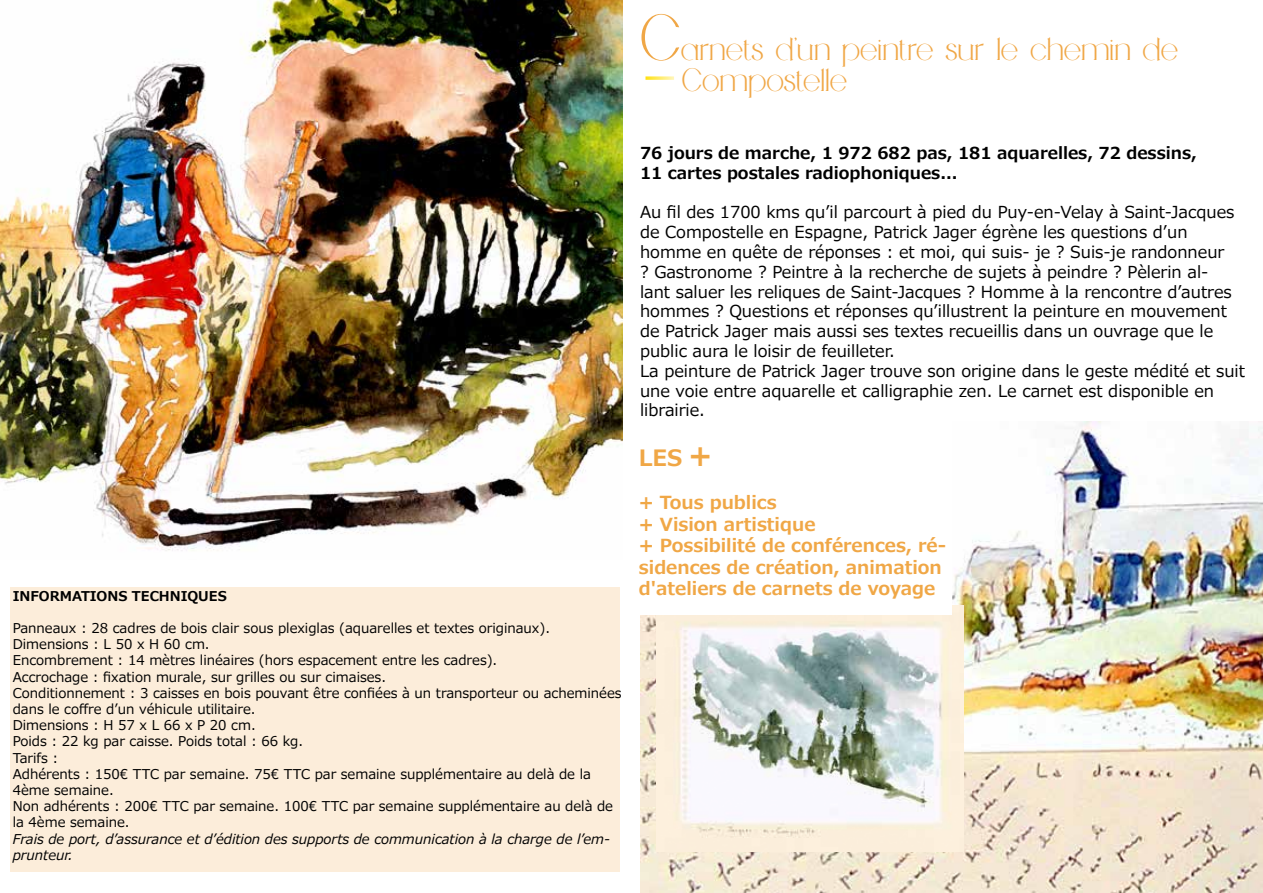
<style>
.page{position:relative;width:1263px;height:893px;background:#fff}
.page>*{position:absolute;margin:0;border:0;box-sizing:border-box;transform-origin:0 0}
.t1{font:30px "Medhurst";color:#f0a746}
.t2{font:700 22.5px "Meiryo";color:#f0a746}
.t3{font:700 18px/21.6px "Meiryo";color:#f0a746}
.t4{font:16.5px/19.8px "Meiryo";color:#000}
.t5{font:700 16.5px/19.8px "Meiryo";color:#000}
.t6{font:13.5px/16.2px "Meiryo";color:#000}
.t7{font:italic 13.5px/16.2px "Meiryo";color:#000}
.t8{font:700 13.5px "Meiryo";color:#000}
.s1{font-size:60px}
.s2{font-size:28.5px}
</style>
<div class="page">
<svg style="left:645px;top:76px;width:29px;height:4px"></svg>
<img style="left:0;top:0;width:622px;height:551px">
<img style="left:640px;top:422px;width:623px;height:471px">
<img style="left:657px;top:605px;width:306px;height:246px">
<div style="left:639px;top:418px;width:313px;height:197px;background:#fff"></div>
<div style="left:10px;top:587px;width:610px;height:285px;background:#fcedda"></div>
<h1 class="t1" style="left:640px;top:32px;width:540px"><span class="s1">C</span>arnets d’un peintre sur le chemin de</h1>
<h1 class="t1" style="left:682px;top:64px;width:167px">Compostelle</h1>
<p class="t5" style="left:640px;top:144px;width:558px">76 jours de marche, 1 972 682 pas, 181 aquarelles, 72 dessins,<br>11 cartes postales radiophoniques...</p>
<p class="t4" style="left:640px;top:203px;width:606px">Au fil des 1700 kms qu’il parcourt à pied du Puy-en-Velay à Saint-Jacques de Compostelle en Espagne, Patrick Jager égrène les questions d’un homme en quête de réponses : et moi, qui suis- je ? Suis-je randonneur<br>? Gastronome ? Peintre à la recherche de sujets à peindre ? Pèlerin al-<br>lant saluer les reliques de Saint-Jacques ? Homme à la rencontre d’autres hommes ? Questions et réponses qu’illustrent la peinture en mouvement de Patrick Jager mais aussi ses textes recueillis dans un ouvrage que le public aura le loisir de feuilleter.<br>La peinture de Patrick Jager trouve son origine dans le geste médité et suit une voie entre aquarelle et calligraphie zen. Le carnet est disponible en librairie.</p>
<h2 class="t2" style="left:639px;top:442px;width:75px">LES <span class="s2">+</span></h2>
<p class="t3" style="left:639px;top:493px;width:309px">+ Tous publics<br>+ Vision artistique<br>+ Possibilité de conférences, ré&shy;sidences de création, animation</p>
<p class="t8" style="left:13px;top:586px;width:215px">INFORMATIONS TECHNIQUES</p>
<p class="t3" style="left:639px;top:579px;width:298px">d'ateliers de carnets de voyage</p>
<p class="t6" style="left:13px;top:621px;width:610px">Panneaux : 28 cadres de bois clair sous plexiglas (aquarelles et textes originaux).<br>Dimensions : L 50 x H 60 cm.<br>Encombrement : 14 mètres linéaires (hors espacement entre les cadres).<br>Accrochage : fixation murale, sur grilles ou sur cimaises.<br>Conditionnement : 3 caisses en bois pouvant être confiées à un transporteur ou acheminées dans le coffre d’un véhicule utilitaire.<br>Dimensions : H 57 x L 66 x P 20 cm.<br>Poids : 22 kg par caisse. Poids total : 66 kg.<br>Tarifs :<br>Adhérents : 150€ TTC par semaine. 75€ TTC par semaine supplémentaire au delà de la 4ème semaine.<br>Non adhérents : 200€ TTC par semaine. 100€ TTC par semaine supplémentaire au delà de la 4ème semaine.</p>
<p class="t7" style="left:13px;top:831px;width:599px">Frais de port, d’assurance et d’édition des supports de communication à la charge de l’em&shy;prunteur.</p>
</div>
